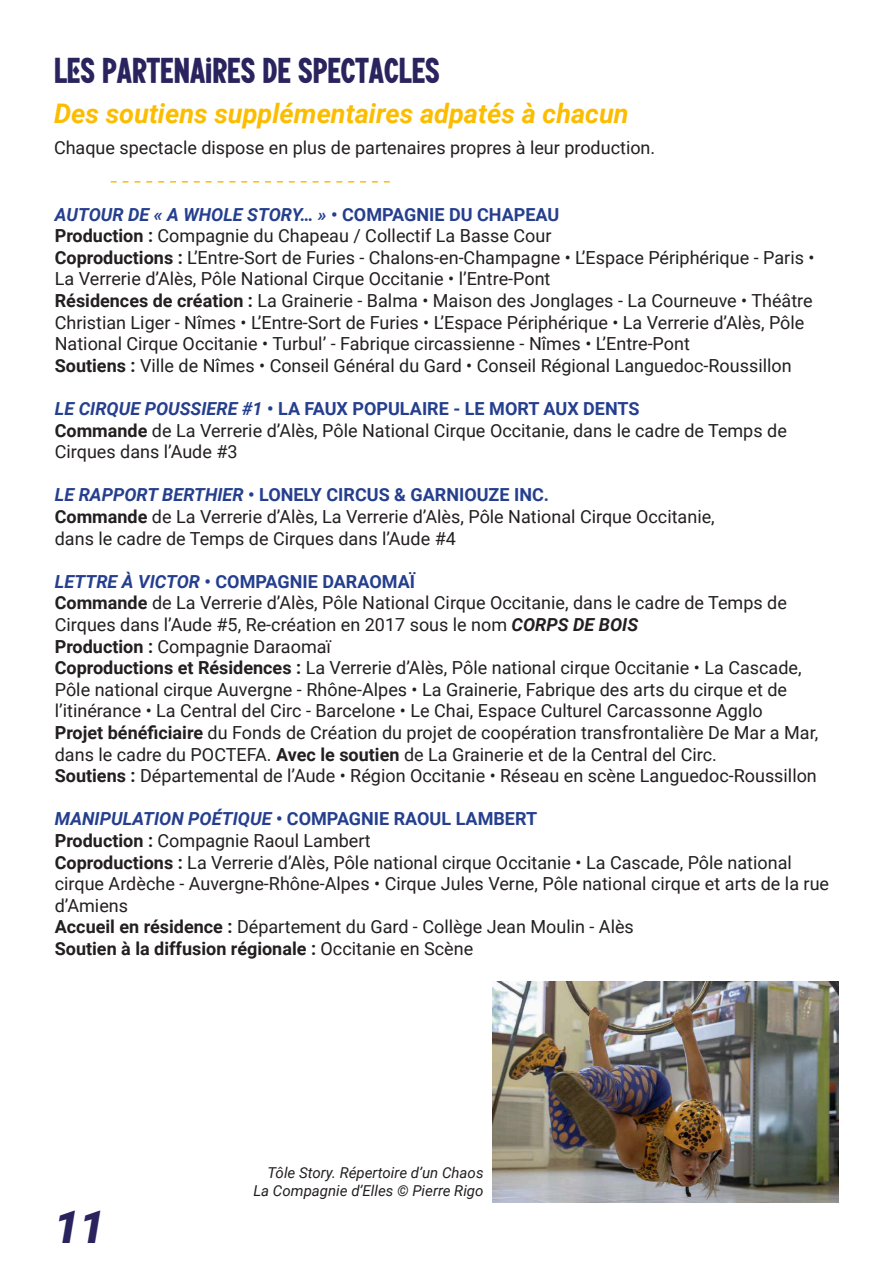
<style>
.page{position:relative;width:893px;height:1263px;background:#fff}
.page>*{position:absolute;margin:0;border:0;box-sizing:border-box;transform-origin:0 0}
.t1{font:italic 900 45px "Roboto";color:#29245e}
.t2{font:36px "Verrerie V3";color:#29245e}
.t3{font:italic 700 27px "Roboto";color:#fcbd00}
.t4{font:18px/21.6px "Roboto";color:#231f20}
.t5{font:italic 15px/18px "Roboto";color:#231f20;text-align:right}
.s1{font-weight:700;font-style:italic;color:#253f8e}
.s2{font-weight:700;color:#253f8e}
.s3{font-weight:700}
.s4{font-weight:700;font-style:italic}
</style>
<div class="page">
<svg style="left:111px;top:181px;width:279px;height:2px"></svg>
<img style="left:493px;top:981px;width:346px;height:222px">
<h2 class="t2" style="left:54px;top:51px;width:387px">LES PARTENAiRES DE SPECTACLES</h2>
<h3 class="t3" style="left:54px;top:98px;width:576px">Des soutiens supplémentaires adpatés à chacun</h3>
<p class="t4" style="left:54px;top:137px;width:603px">Chaque spectacle dispose en plus de partenaires propres à leur production.</p>
<p class="t4" style="left:55px;top:204px;width:761px"><span class="s1">AUTOUR DE « A WHOLE STORY… »</span> <span class="s2">• COMPAGNIE DU CHAPEAU<br></span><span class="s3">Production :</span> Compagnie du Chapeau / Collectif La Basse Cour<br><span class="s3">Coproductions :</span> L’Entre-Sort de Furies - Chalons-en-Champagne • L’Espace Périphérique - Paris • La Verrerie d’Alès, Pôle National Cirque Occitanie • l’Entre-Pont<br><span class="s3">Résidences de création :</span> La Grainerie - Balma • Maison des Jonglages - La Courneuve • Théâtre Christian Liger - Nîmes • L’Entre-Sort de Furies • L’Espace Périphérique • La Verrerie d’Alès, Pôle National Cirque Occitanie • Turbul’ - Fabrique circassienne - Nîmes • L’Entre-Pont<br><span class="s3">Soutiens :</span> Ville de Nîmes • Conseil Général du Gard • Conseil Régional Languedoc-Roussillon</p>
<p class="t4" style="left:55px;top:398px;width:734px"><span class="s1">LE CIRQUE POUSSIERE #1</span> <span class="s2">• LA FAUX POPULAIRE - LE MORT AUX DENTS<br></span><span class="s3">Commande</span> de La Verrerie d’Alès, Pôle National Cirque Occitanie, dans le cadre de Temps de<br>Cirques dans l’Aude #3</p>
<p class="t4" style="left:55px;top:484px;width:661px"><span class="s1">LE RAPPORT BERTHIER</span> <span class="s2">• LONELY CIRCUS &amp; GARNIOUZE INC.<br></span><span class="s3">Commande</span> de La Verrerie d’Alès, La Verrerie d’Alès, Pôle National Cirque Occitanie, dans le cadre de Temps de Cirques dans l’Aude #4</p>
<p class="t4" style="left:55px;top:571px;width:765px"><span class="s1">LETTRE À VICTOR</span> <span class="s2">• COMPAGNIE DARAOMAÏ<br></span><span class="s3">Commande</span> de La Verrerie d’Alès, Pôle National Cirque Occitanie, dans le cadre de Temps de Cirques dans l’Aude #5, Re-création en 2017 sous le nom <span class="s4">CORPS DE BOIS<br></span><span class="s3">Production :</span> Compagnie Daraomaï<br><span class="s3">Coproductions et Résidences :</span> La Verrerie d’Alès, Pôle national cirque Occitanie • La Cascade, Pôle national cirque Auvergne - Rhône-Alpes • La Grainerie, Fabrique des arts du cirque et de l’itinérance • La Central del Circ - Barcelone • Le Chai, Espace Culturel Carcassonne Agglo<br><span class="s3">Projet bénéficiaire</span> du Fonds de Création du projet de coopération transfrontalière De Mar a Mar, dans le cadre du POCTEFA. <span class="s3">Avec le soutien</span> de La Grainerie et de la Central del Circ.<br><span class="s3">Soutiens :</span> Départemental de l’Aude • Région Occitanie • Réseau en scène Languedoc-Roussillon</p>
<p class="t4" style="left:55px;top:808px;width:776px"><span class="s1">MANIPULATION POÉTIQUE</span> <span class="s2">• COMPAGNIE RAOUL LAMBERT<br></span><span class="s3">Production :</span> Compagnie Raoul Lambert<br><span class="s3">Coproductions :</span> La Verrerie d’Alès, Pôle national cirque Occitanie • La Cascade, Pôle national cirque Ardèche - Auvergne-Rhône-Alpes • Cirque Jules Verne, Pôle national cirque et arts de la rue d’Amiens<br><span class="s3">Accueil en résidence :</span> Département du Gard - Collège Jean Moulin - Alès<br><span class="s3">Soutien à la diffusion régionale :</span> Occitanie en Scène</p>
<h1 class="t1" style="left:54px;top:1201px;width:52px">11</h1>
<p class="t5" style="left:253px;top:1164px;width:232px">Tôle Story. Répertoire d’un Chaos<br>La Compagnie d’Elles © Pierre Rigo</p>
</div>
